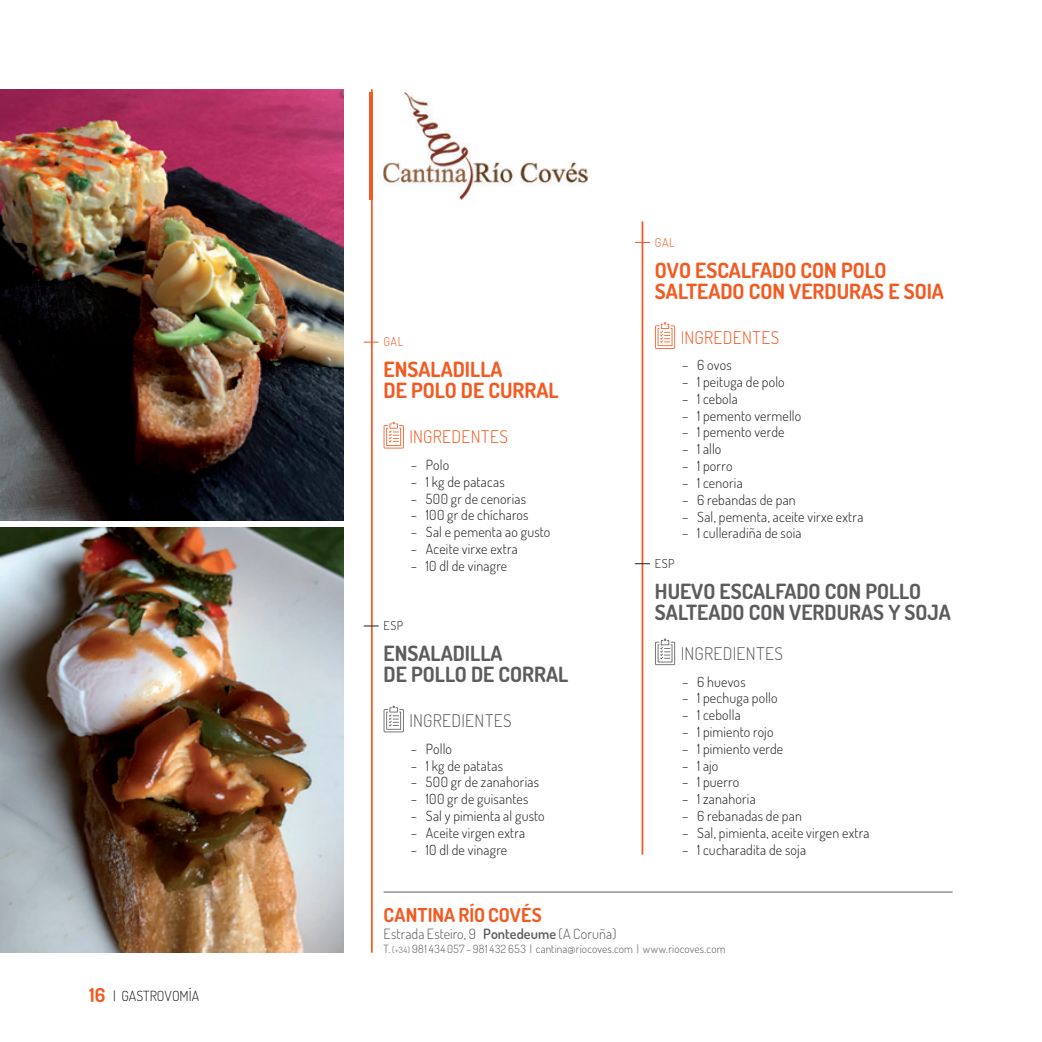
<style>
.page{position:relative;width:1042px;height:1042px;background:#fff}
.page>*{position:absolute;margin:0;border:0;box-sizing:border-box;transform-origin:0 0}
.t1{font:700 21px/21px "Terminal Dosis";color:#5c5c5f}
.t2{font:700 21px/21px "Terminal Dosis";color:#f25a21}
.ESTABLECIMIENTO{font:700 19.25px "Terminal Dosis";letter-spacing:.01em;color:#f25a21}
.t3{font:300 17.5px "Terminal Dosis";letter-spacing:.025em;color:#5c5c5f}
.t4{font:300 17.5px "Terminal Dosis";letter-spacing:.03em;color:#f25a21}
.t5{font:300 14.17px "Terminal Dosis";letter-spacing:.005em;color:#5c5c5f}
.t6{font:300 14px "Terminal Dosis";letter-spacing:.015em;color:#231f20}
.t7{font:300 12.25px "Terminal Dosis";letter-spacing:.04em;color:#f25a21}
.t8{font:300 12.25px "Terminal Dosis";letter-spacing:.045em;color:#231f20}
.t9{font:300 11.38px "Terminal Dosis";letter-spacing:.015em;color:#5c5c5f}
.s1{font-weight:700;font-size:19.25px;color:#f25a21}
.s2{font-weight:600}
.s3{font-size:8.75px}
</style>
<div class="page">
<hr style="left:371px;top:89px;width:2px;height:863px;background:#f25a21">
<hr style="left:641px;top:221px;width:2px;height:633px;background:#f25a21">
<hr style="left:369px;top:92px;width:4px;height:108px;background:#f25a21">
<img style="left:0;top:89px;width:344px;height:431px">
<img style="left:0;top:527px;width:344px;height:425px">
<svg style="left:364px;top:342px;width:15px;height:1px"></svg>
<svg style="left:364px;top:626px;width:15px;height:1px"></svg>
<svg style="left:384px;top:422px;width:20px;height:26px"></svg>
<svg style="left:384px;top:706px;width:20px;height:26px"></svg>
<svg style="left:635px;top:242px;width:15px;height:1px"></svg>
<svg style="left:635px;top:563px;width:15px;height:1px"></svg>
<svg style="left:655px;top:322px;width:20px;height:27px"></svg>
<svg style="left:655px;top:638px;width:20px;height:27px"></svg>
<hr style="left:384px;top:892px;width:568px;height:1px;background:#5c5c5f">
<img style="left:384px;top:93px;width:204px;height:107px">
<p class="t6" style="left:89px;top:986px;width:111px"><span class="s1">16</span> | GASTROVOMÍA</p>
<p class="t7" style="left:384px;top:334px;width:21px">GAL</p>
<p class="t2" style="left:384px;top:359px;width:177px">ENSALADILLA<br>DE POLO DE CURRAL</p>
<p class="t4" style="left:409px;top:425px;width:100px">INGREDENTES</p>
<p class="t6" style="left:411px;top:456px;width:40px">– Polo</p>
<p class="t6" style="left:411px;top:472px;width:95px">– 1 kg de patacas</p>
<p class="t6" style="left:411px;top:489px;width:117px">– 500 gr de cenorias</p>
<p class="t6" style="left:411px;top:506px;width:119px">– 100 gr de chícharos</p>
<p class="t6" style="left:411px;top:523px;width:141px">– Sal e pementa ao gusto</p>
<p class="t6" style="left:411px;top:540px;width:108px">– Aceite virxe extra</p>
<p class="t6" style="left:411px;top:556px;width:98px">– 10 dl de vinagre</p>
<p class="t8" style="left:384px;top:617px;width:21px">ESP</p>
<p class="t1" style="left:384px;top:642px;width:186px">ENSALADILLA<br>DE POLLO DE CORRAL</p>
<p class="t3" style="left:409px;top:709px;width:104px">INGREDIENTES</p>
<p class="t6" style="left:411px;top:739px;width:43px">– Pollo</p>
<p class="t6" style="left:411px;top:756px;width:94px">– 1 kg de patatas</p>
<p class="t6" style="left:411px;top:773px;width:130px">– 500 gr de zanahorias</p>
<p class="t6" style="left:411px;top:790px;width:119px">– 100 gr de guisantes</p>
<p class="t6" style="left:411px;top:806px;width:135px">– Sal y pimienta al gusto</p>
<p class="t6" style="left:411px;top:823px;width:116px">– Aceite virgen extra</p>
<p class="t6" style="left:411px;top:840px;width:98px">– 10 dl de vinagre</p>
<p class="t7" style="left:655px;top:234px;width:21px">GAL</p>
<p class="t2" style="left:655px;top:259px;width:290px">OVO ESCALFADO CON POLO<br>SALTEADO CON VERDURAS E SOIA</p>
<p class="t4" style="left:681px;top:326px;width:100px">INGREDENTES</p>
<p class="t6" style="left:682px;top:356px;width:51px">– 6 ovos</p>
<p class="t6" style="left:682px;top:373px;width:104px">– 1 peituga de polo</p>
<p class="t6" style="left:682px;top:389px;width:57px">– 1 cebola</p>
<p class="t6" style="left:682px;top:406px;width:121px">– 1 pemento vermello</p>
<p class="t6" style="left:682px;top:423px;width:104px">– 1 pemento verde</p>
<p class="t6" style="left:682px;top:440px;width:41px">– 1 allo</p>
<p class="t6" style="left:682px;top:457px;width:52px">– 1 porro</p>
<p class="t6" style="left:682px;top:473px;width:62px">– 1 cenoria</p>
<p class="t6" style="left:682px;top:490px;width:115px">– 6 rebandas de pan</p>
<p class="t6" style="left:682px;top:507px;width:183px">– Sal, pementa, aceite virxe extra</p>
<p class="t6" style="left:682px;top:524px;width:121px">– 1 culleradiña de soia</p>
<p class="t8" style="left:655px;top:555px;width:21px">ESP</p>
<p class="t1" style="left:655px;top:580px;width:297px">HUEVO ESCALFADO CON POLLO<br>SALTEADO CON VERDURAS Y SOJA</p>
<p class="t3" style="left:681px;top:642px;width:104px">INGREDIENTES</p>
<p class="t6" style="left:682px;top:672px;width:65px">– 6 huevos</p>
<p class="t6" style="left:682px;top:689px;width:97px">– 1 pechuga pollo</p>
<p class="t6" style="left:682px;top:706px;width:60px">– 1 cebolla</p>
<p class="t6" style="left:682px;top:722px;width:93px">– 1 pimiento rojo</p>
<p class="t6" style="left:682px;top:739px;width:103px">– 1 pimiento verde</p>
<p class="t6" style="left:682px;top:756px;width:38px">– 1 ajo</p>
<p class="t6" style="left:682px;top:773px;width:59px">– 1 puerro</p>
<p class="t6" style="left:682px;top:790px;width:75px">– 1 zanahoria</p>
<p class="t6" style="left:682px;top:806px;width:121px">– 6 rebanadas de pan</p>
<p class="t6" style="left:682px;top:823px;width:189px">– Sal, pimienta, aceite virgen extra</p>
<p class="t6" style="left:682px;top:840px;width:125px">– 1 cucharadita de soja</p>
<p class="ESTABLECIMIENTO" style="left:384px;top:902px;width:160px">CANTINA RÍO COVÉS</p>
<p class="t5" style="left:384px;top:924px;width:234px">Estrada Esteiro, 9 <span class="s2">Pontedeume</span> (A Coruña)</p>
<p class="t9" style="left:384px;top:941px;width:343px">T. <span class="s3">(+34)</span> 981 434 057 - 981 432 653 | cantina@riocoves.com | www.riocoves.com</p>
</div>
